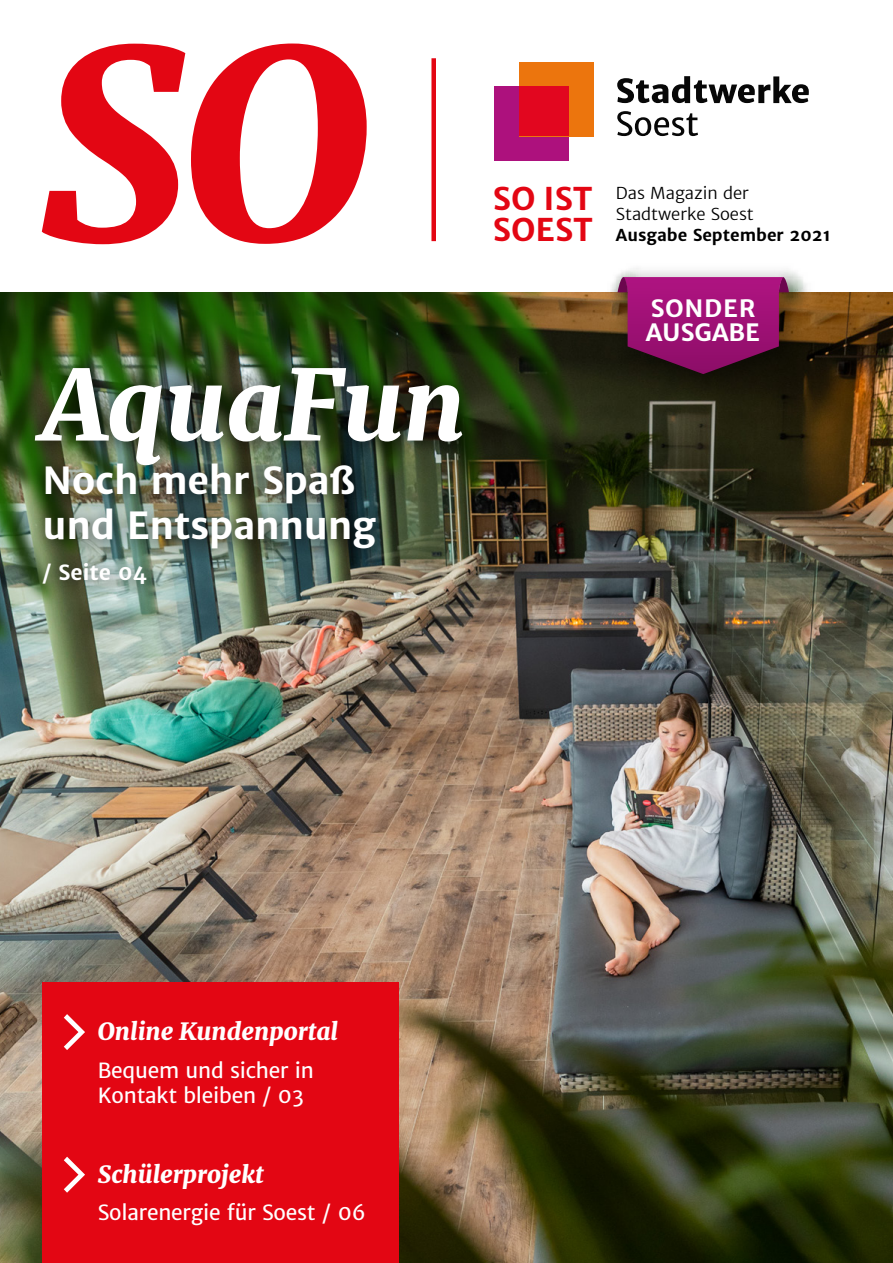
<style>
.page{position:relative;width:893px;height:1263px;background:#fff}
.page>*{position:absolute;margin:0;border:0;box-sizing:border-box;transform-origin:0 0}
.t1{font:italic 900 262.65px "Merriweather";color:#e30613}
.t2{font:italic 900 97.5px "Merriweather";color:#fff}
.t3{font:700 37.5px/45px "Merriweather Sans";letter-spacing:-.01em;color:#fff}
.t4{font:700 31.5px/31.5px "Merriweather Sans";color:#e30613}
.t5{font:italic 900 24px "Merriweather";color:#fff}
.t6{font:700 24px/24px "Merriweather Sans";color:#fff}
.t7{font:21px/25.2px "Merriweather Sans";letter-spacing:-.01em;color:#fff}
.t8{font:700 21px "Merriweather Sans";color:#fff}
.t9{font:300 16.5px/21px "Merriweather Sans";color:#000}
.t10{font:700 16.5px "Merriweather Sans";color:#000}
</style>
<div class="page">
<img style="left:0;top:292px;width:893px;height:971px">
<div style="left:431px;top:58px;width:5px;height:183px;background:#e30613"></div>
<div style="left:494px;top:87px;width:74px;height:74px;background:#ad117d"></div>
<div style="left:519px;top:62px;width:74px;height:74px;background:#ec750d"></div>
<div style="left:519px;top:87px;width:49px;height:49px;background:#e2061f"></div>
<svg style="left:617px;top:76px;width:192px;height:27px"></svg>
<svg style="left:617px;top:111px;width:81px;height:25px"></svg>
<div style="left:43px;top:982px;width:356px;height:281px;background:#e30613"></div>
<svg style="left:64px;top:1014px;width:21px;height:36px"></svg>
<svg style="left:64px;top:1157px;width:21px;height:36px"></svg>
<div style="left:20px;top:352px;width:463px;height:252px;background:#000;opacity:.75"></div>
<svg style="left:604px;top:268px;width:211px;height:130px;background:#5e5542"></svg>
<svg style="left:617px;top:277px;width:172px;height:97px;background:#84145e"></svg>
<h1 class="t1" style="left:40px;top:-34px;width:332px">SO</h1>
<h2 class="t2" style="left:43px;top:338px;width:424px">AquaFun</h2>
<h3 class="t3" style="left:43px;top:458px;width:335px">Noch mehr Spaß und Entspannung</h3>
<p class="t8" style="left:43px;top:558px;width:106px">/ Seite 04</p>
<h3 class="t4" style="left:493px;top:182px;width:102px">SO IST<br>SOEST</h3>
<p class="t9" style="left:616px;top:183px;width:139px">Das Magazin der<br>Stadtwerke Soest</p>
<p class="t10" style="left:616px;top:224px;width:216px">Ausgabe September 2021</p>
<p class="t6" style="left:646px;top:296px;width:116px">SONDER<br>AUSGABE</p>
<p class="t5" style="left:98px;top:1015px;width:242px">Online Kundenportal</p>
<p class="t7" style="left:98px;top:1057px;width:218px">Bequem und sicher in<br>Kontakt bleiben / 03</p>
<p class="t5" style="left:98px;top:1157px;width:167px">Schülerprojekt</p>
<p class="t7" style="left:98px;top:1200px;width:270px">Solarenergie für Soest / 06</p>
</div>
